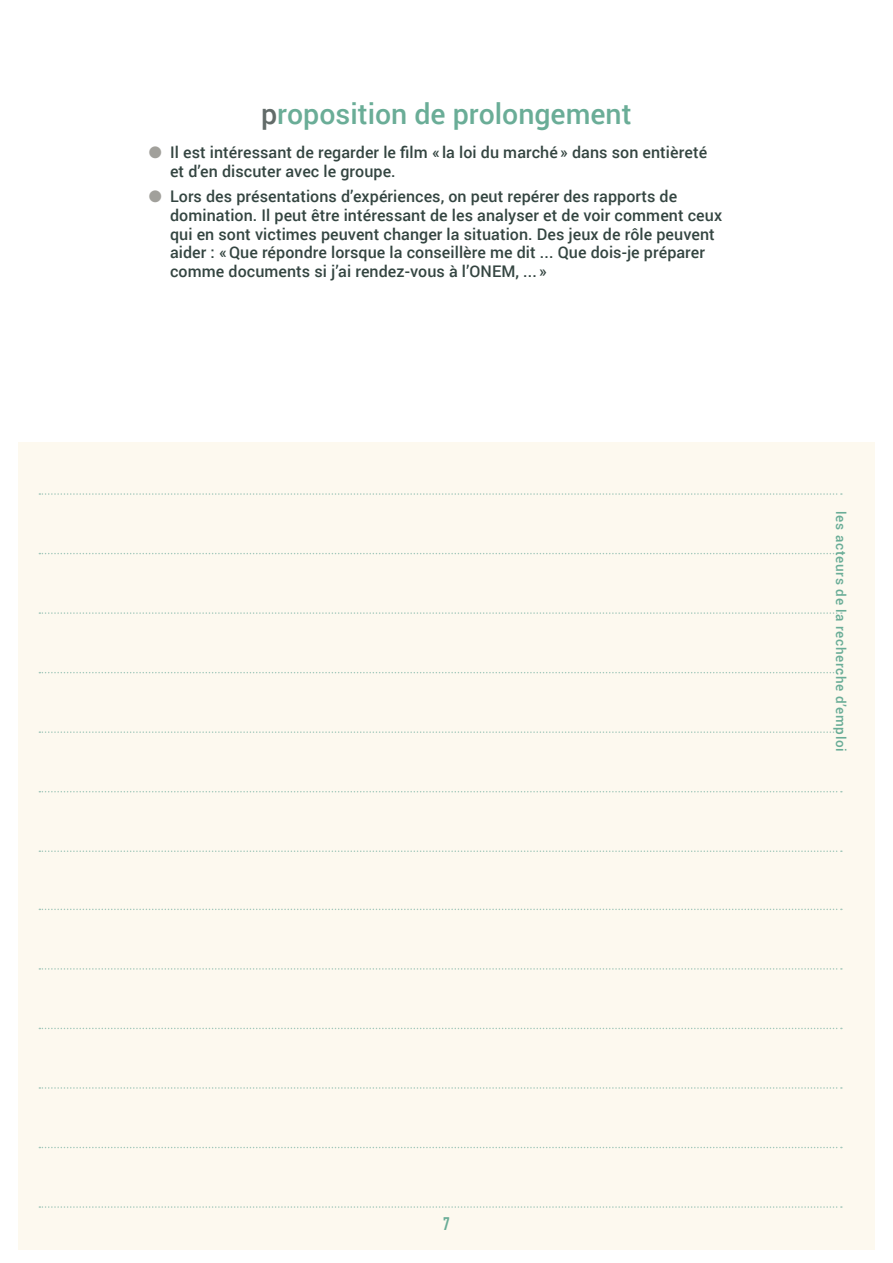
<style>
.page{position:relative;width:893px;height:1263px;background:#fff}
.page>*{position:absolute;margin:0;border:0;box-sizing:border-box;transform-origin:0 0}
.t1{font:500 28.5px "Roboto";color:#6aad97}
.t2{font:700 18px "DIN Condensed";color:#6aad97}
.t3{font:500 16.05px/18.8px "Roboto";letter-spacing:.005em;color:#344541}
.t4{font:500 13.5px "Roboto";letter-spacing:.05em;color:#6aad97}
.s1{color:#626b69}
.s2{color:#a1a09b}
</style>
<div class="page">
<div style="left:18px;top:442px;width:857px;height:808px;background:#fdf9ef"></div>
<svg style="left:39px;top:909px;width:803px;height:1px"></svg>
<svg style="left:39px;top:968px;width:803px;height:2px"></svg>
<svg style="left:39px;top:1028px;width:803px;height:1px"></svg>
<svg style="left:39px;top:1087px;width:803px;height:2px"></svg>
<svg style="left:39px;top:1147px;width:803px;height:1px"></svg>
<svg style="left:39px;top:1206px;width:803px;height:2px"></svg>
<svg style="left:39px;top:612px;width:803px;height:2px"></svg>
<svg style="left:39px;top:672px;width:803px;height:1px"></svg>
<svg style="left:39px;top:731px;width:803px;height:2px"></svg>
<svg style="left:39px;top:553px;width:803px;height:1px"></svg>
<svg style="left:39px;top:791px;width:803px;height:1px"></svg>
<svg style="left:39px;top:493px;width:803px;height:2px"></svg>
<svg style="left:39px;top:850px;width:803px;height:2px"></svg>
<h1 class="t1" style="left:261px;top:94px;width:372px"><span class="s1">p</span>roposition de prolongement</h1>
<p class="t3" style="left:170px;top:142px;width:539px;text-indent:-21px"><span class="s2">●</span> Il est intéressant de regarder le film « la loi du marché » dans son entièreté et d’en discuter avec le groupe.</p>
<p class="t3" style="left:170px;top:186px;width:554px;text-indent:-21px"><span class="s2">●</span> Lors des présentations d’expériences, on peut repérer des rapports de domination. Il peut être intéressant de les analyser et de voir comment ceux qui en sont victimes peuvent changer la situation. Des jeux de rôle peuvent aider : «Que répondre lorsque la conseillère me dit ... Que dois-je préparer comme documents si j’ai rendez-vous à l’ONEM, ... »</p>
<p class="t4" style="left:851px;top:511px;width:242px;rotate:90deg">les acteurs de la recherche d’emploi</p>
<p class="t2" style="left:443px;top:1212px;width:8px">7</p>
</div>
